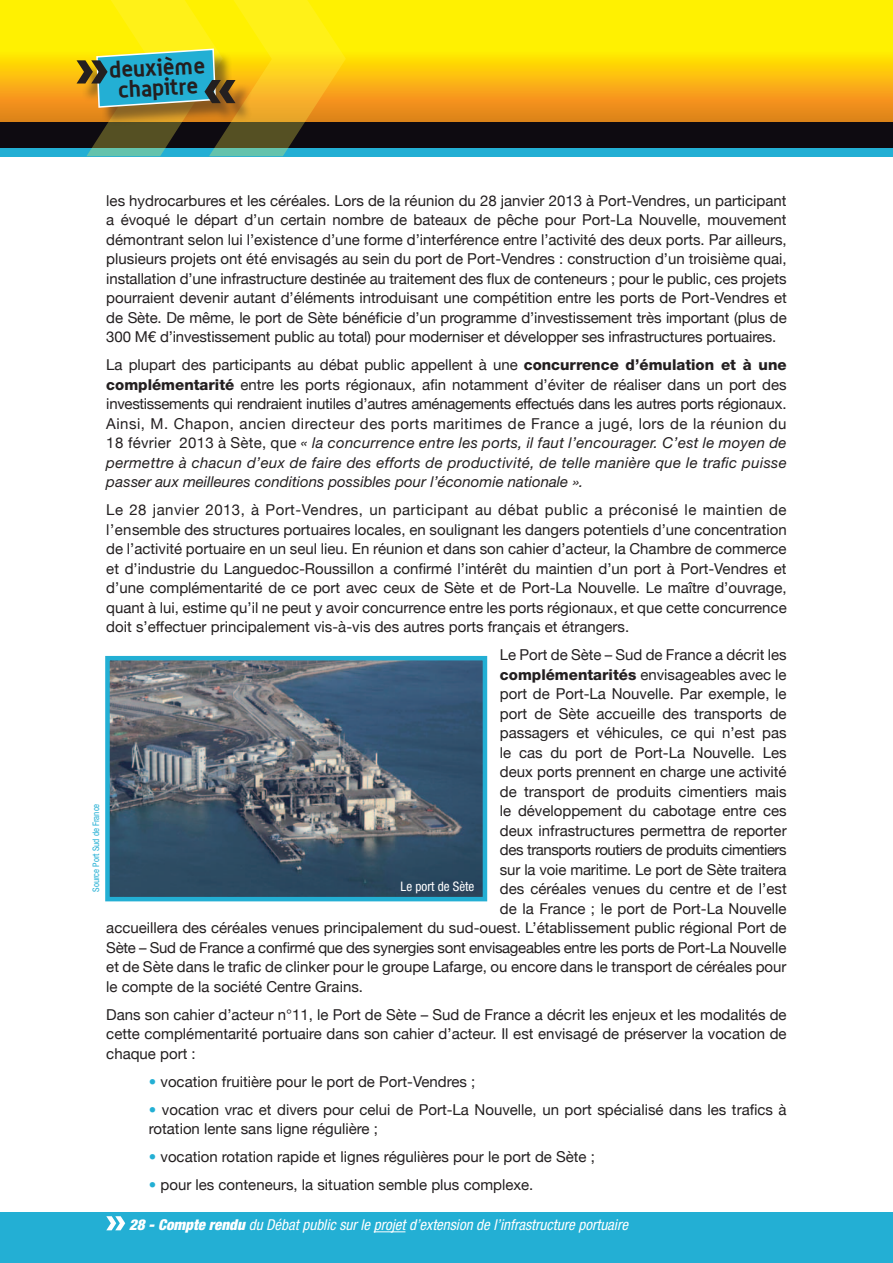
<style>
.page{position:relative;width:893px;height:1263px;background:#fff}
.page>*{position:absolute;margin:0;border:0;box-sizing:border-box;transform-origin:0 0}
.t1{font:700 22.5px/20.2px "Alwyn";color:#231f20;text-align:center}
.t2{font:15px/19.5px "Helvetica Neue";color:#231f20;text-align:justify}
.t3{font:15px "Helvetica Neue";letter-spacing:-.02em;color:#231f20}
.t4{font:italic condensed 15px "Helvetica Neue";color:#fff}
.t5{font:15px "Helvetica Neue";letter-spacing:-.03em;color:#231f20}
.t6{font:condensed 13.2px "Helvetica Neue";color:#fff}
.t7{font:condensed 9px "Helvetica Neue";color:#23afd4}
.s1{font-weight:800}
.s2{font-style:italic}
.s3{color:#23afd4}
.s4{font-weight:900}
</style>
<div class="page">
<svg style="left:0;top:0;width:893px;height:122px;background:#f9cb0b"></svg>
<div style="left:0;top:122px;width:893px;height:27px;background:#0e0b11"></div>
<div style="left:0;top:149px;width:893px;height:8px;background:#23afd4"></div>
<div style="left:0;top:1212px;width:893px;height:51px;background:#23afd4"></div>
<svg style="left:77px;top:0;width:269px;height:156px;background:#abac39"></svg>
<hr style="left:374px;top:1231px;width:31px;height:1px;background:#fff">
<svg style="left:106px;top:1216px;width:19px;height:14px"></svg>
<img style="left:110px;top:661px;width:372px;height:235px">
<div style="left:105px;top:656px;width:382px;height:245px;border:4px solid #23afd4"></div>
<h1 class="t1" style="left:108px;top:59px;width:98px;rotate:-3deg">deuxième chapitre</h1>
<p class="t2" style="left:106px;top:190px;width:682px">les hydrocarbures et les céréales. Lors de la réunion du 28 janvier 2013 à Port-Vendres, un participant a évoqué le départ d’un certain nombre de bateaux de pêche pour Port-La Nouvelle, mouvement démontrant selon lui l’existence d’une forme d’interférence entre l’activité des deux ports. Par ailleurs, plusieurs projets ont été envisagés au sein du port de Port-Vendres : construction d’un troisième quai, installation d’une infrastructure destinée au traitement des flux de conteneurs ; pour le public, ces projets pourraient devenir autant d’éléments introduisant une compétition entre les ports de Port-Vendres et de Sète. De même, le port de Sète bénéficie d’un programme d’investissement très important (plus de 300 M€ d’investissement public au total) pour moderniser et développer ses infrastructures portuaires.</p>
<p class="t2" style="left:106px;top:355px;width:682px">La plupart des participants au débat public appellent à une <span class="s1">concurrence d’émulation et à une complémentarité</span> entre les ports régionaux, afin notamment d’éviter de réaliser dans un port des investissements qui rendraient inutiles d’autres aménagements effectués dans les autres ports régionaux.<br>Ainsi, M. Chapon, ancien directeur des ports maritimes de France a jugé, lors de la réunion du 18 février 2013 à Sète, que <span class="s2">« la concurrence entre les ports, il faut l’encourager. C’est le moyen de permettre à chacun d’eux de faire des efforts de productivité, de telle manière que le trafic puisse passer aux meilleures conditions possibles pour l’économie nationale ».</span></p>
<p class="t2" style="left:106px;top:500px;width:682px">Le 28 janvier 2013, à Port-Vendres, un participant au débat public a préconisé le maintien de l’ensemble des structures portuaires locales, en soulignant les dangers potentiels d’une concentration de l’activité portuaire en un seul lieu. En réunion et dans son cahier d’acteur, la Chambre de commerce et d’industrie du Languedoc-Roussillon a confirmé l’intérêt du maintien d’un port à Port-Vendres et d’une complémentarité de ce port avec ceux de Sète et de Port-La Nouvelle. Le maître d’ouvrage, quant à lui, estime qu’il ne peut y avoir concurrence entre les ports régionaux, et que cette concurrence doit s’effectuer principalement vis-à-vis des autres ports français et étrangers.</p>
<p class="t2" style="left:500px;top:645px;width:288px">Le Port de Sète – Sud de France a décrit les</p>
<p class="t2" style="left:500px;top:664px;width:288px"><span class="s1">complémentarités</span> envisageables avec le</p>
<p class="t2" style="left:500px;top:684px;width:288px">port de Port-La Nouvelle. Par exemple, le</p>
<p class="t2" style="left:500px;top:703px;width:288px">port de Sète accueille des transports de</p>
<p class="t2" style="left:500px;top:723px;width:288px">passagers et véhicules, ce qui n’est pas</p>
<p class="t2" style="left:500px;top:742px;width:288px">le cas du port de Port-La Nouvelle. Les</p>
<p class="t2" style="left:500px;top:762px;width:288px">deux ports prennent en charge une activité</p>
<p class="t2" style="left:500px;top:781px;width:288px">de transport de produits cimentiers mais</p>
<p class="t2" style="left:500px;top:801px;width:288px">le développement du cabotage entre ces</p>
<p class="t2" style="left:500px;top:820px;width:288px">deux infrastructures permettra de reporter</p>
<p class="t5" style="left:500px;top:841px;width:288px">des transports routiers de produits cimentiers</p>
<p class="t2" style="left:500px;top:859px;width:288px">sur la voie maritime. Le port de Sète traitera</p>
<p class="t2" style="left:500px;top:879px;width:288px">des céréales venues du centre et de l’est</p>
<p class="t2" style="left:500px;top:898px;width:288px">de la France ; le port de Port-La Nouvelle</p>
<p class="t2" style="left:106px;top:918px;width:682px">accueillera des céréales venues principalement du sud-ouest. L’établissement public régional Port de</p>
<p class="t3" style="left:106px;top:938px;width:682px">Sète – Sud de France a confirmé que des synergies sont envisageables entre les ports de Port-La Nouvelle</p>
<p class="t2" style="left:106px;top:957px;width:682px">et de Sète dans le trafic de clinker pour le groupe Lafarge, ou encore dans le transport de céréales pour</p>
<p class="t2" style="left:106px;top:976px;width:258px">le compte de la société Centre Grains.</p>
<p class="t2" style="left:106px;top:1004px;width:682px">Dans son cahier d’acteur n°11, le Port de Sète – Sud de France a décrit les enjeux et les modalités de cette complémentarité portuaire dans son cahier d’acteur. Il est envisagé de préserver la vocation de chaque port :</p>
<p class="t2" style="left:149px;top:1071px;width:328px"><span class="s3">•</span> vocation fruitière pour le port de Port-Vendres ;</p>
<p class="t2" style="left:149px;top:1099px;width:639px"><span class="s3">•</span> vocation vrac et divers pour celui de Port-La Nouvelle, un port spécialisé dans les trafics à rotation lente sans ligne régulière ;</p>
<p class="t2" style="left:149px;top:1147px;width:448px"><span class="s3">•</span> vocation rotation rapide et lignes régulières pour le port de Sète ;</p>
<p class="t2" style="left:149px;top:1175px;width:386px"><span class="s3">•</span> pour les conteneurs, la situation semble plus complexe.</p>
<p class="t7" style="left:91px;top:892px;width:90px;rotate:-90deg">Source Port Sud de France</p>
<p class="t6" style="left:401px;top:878px;width:75px">Le port de Sète</p>
<p class="t4" style="left:129px;top:1216px;width:500px"><span class="s4">28 - Compte rendu</span> du Débat public sur le projet d’extension de l’infrastructure portuaire</p>
</div>
